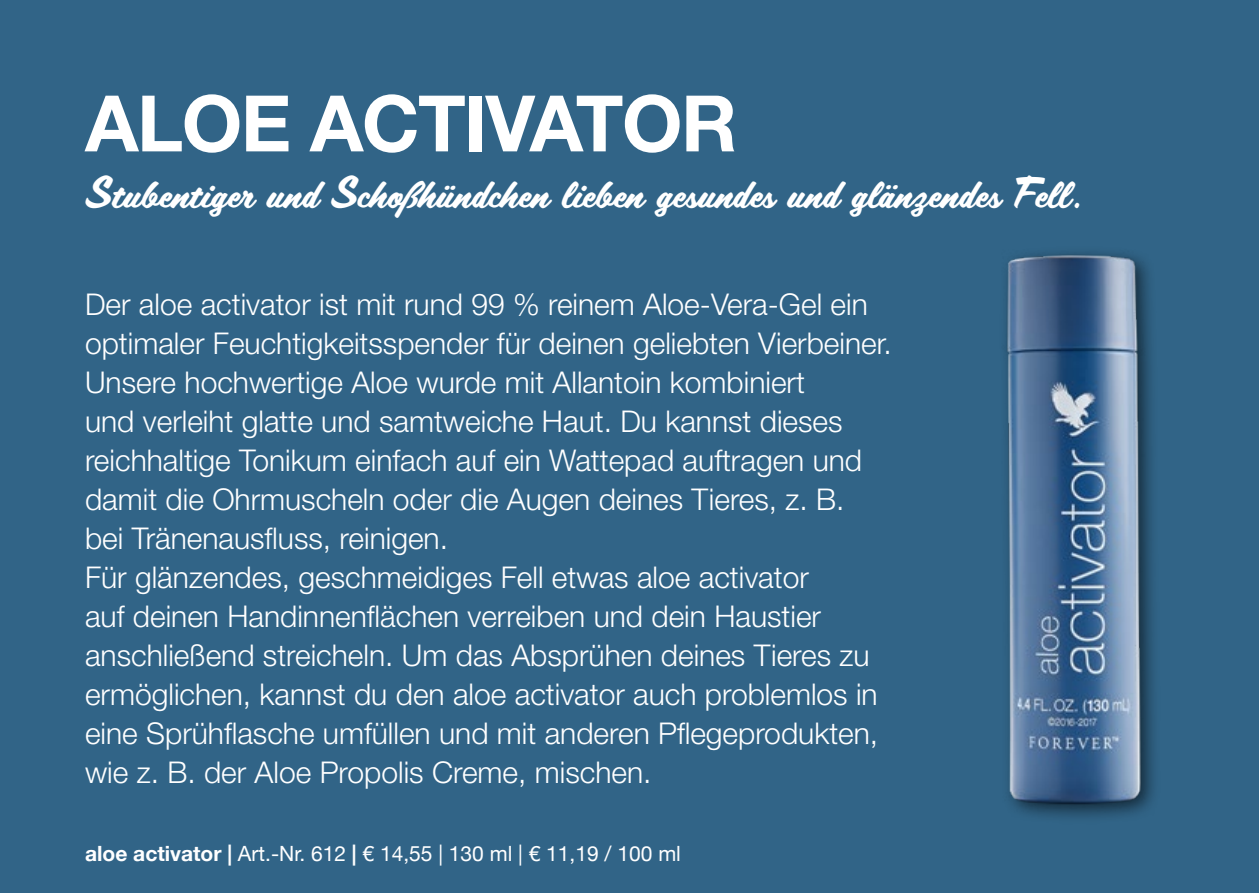
<style>
.page{position:relative;width:1259px;height:893px;background:#316487}
.page>*{position:absolute;margin:0;border:0;box-sizing:border-box;transform-origin:0 0}
.t1{font:700 78px "Helvetica Neue LT Std";letter-spacing:-.02em;color:#fff}
.t2{font:39px "Scriptorama Tradeshow JF";color:#fff}
.t3{font:300 30px/39px "Helvetica Neue LT Std";color:#fff}
.t4{font:21px "Helvetica Neue";color:#fff}
.s1{font-weight:700}
</style>
<div class="page">
<img style="left:1004px;top:252px;width:150px;height:565px">
<h1 class="t1" style="left:85px;top:75px;width:654px">ALOE ACTIVATOR</h1>
<h2 class="t2" style="left:85px;top:166px;width:1000px">Stubentiger und Schoßhündchen lieben gesundes und glänzendes Fell.</h2>
<p class="t3" style="left:85px;top:284px;width:808px">Der aloe activator ist mit rund 99 % reinem Aloe-Vera-Gel ein optimaler Feuchtigkeitsspender für deinen geliebten Vierbeiner.<br>Unsere hochwertige Aloe wurde mit Allantoin kombiniert<br>und verleiht glatte und samtweiche Haut. Du kannst dieses reichhaltige Tonikum einfach auf ein Wattepad auftragen und damit die Ohrmuscheln oder die Augen deines Tieres, z. B.<br>bei Tränenausfluss, reinigen.<br>Für glänzendes, geschmeidiges Fell etwas aloe activator<br>auf deinen Handinnenflächen verreiben und dein Haustier anschließend streicheln. Um das Absprühen deines Tieres zu ermöglichen, kannst du den aloe activator auch problemlos in eine Sprühflasche umfüllen und mit anderen Pflegeprodukten, wie z. B. der Aloe Propolis Creme, mischen.</p>
<p class="t4" style="left:85px;top:838px;width:597px"><span class="s1">aloe activator |</span> Art.-Nr. 612 <span class="s1">|</span> € 14,55 | 130 ml | € 11,19 / 100 ml</p>
</div>
